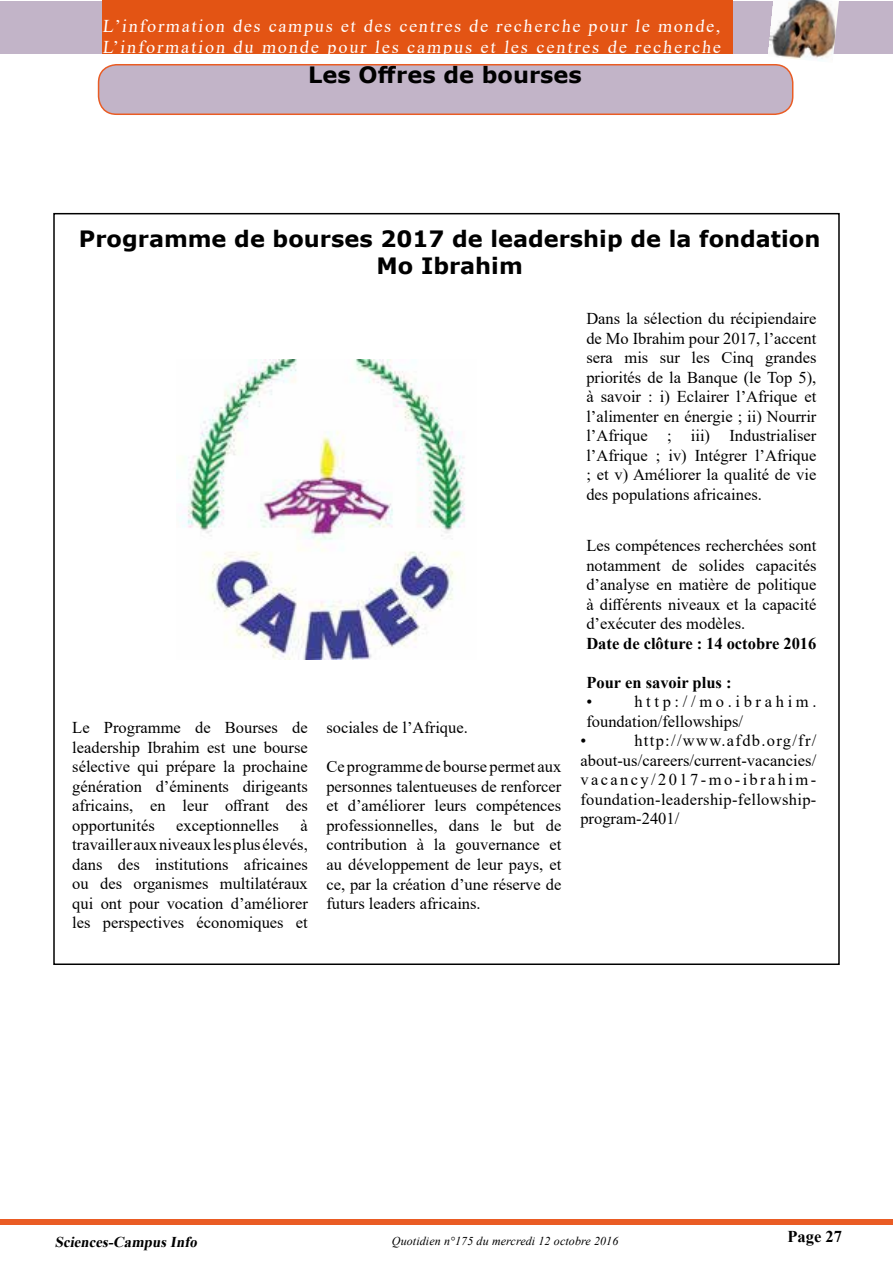
<style>
.page{position:relative;width:893px;height:1263px;background:#fff}
.page>*{position:absolute;margin:0;border:0;box-sizing:border-box;transform-origin:0 0}
.t1{font:700 22.5px/27px "Verdana";color:#000;text-align:center}
.t2{font:18px/21.6px "Times New Roman";letter-spacing:.105em;color:#fff}
.t3{font:16.5px/19.5px "Times New Roman";color:#000;text-align:justify}
.t4{font:700 16.5px "Times New Roman";color:#000}
.t5{font:italic 700 15px "Times New Roman";color:#000}
.t6{font:italic 12px "Times New Roman";letter-spacing:.01em;color:#000}
</style>
<div class="page">
<div style="left:0;top:1219px;width:893px;height:6px;background:#ea5c24"></div>
<div style="left:99px;top:65px;width:694px;height:49px;background:#c2b4c8;border-radius:18px"></div>
<div style="left:98px;top:64px;width:695px;height:51px;border:2px solid #ea5c24;border-radius:18px"></div>
<div style="left:0;top:1px;width:893px;height:53px;background:#c2b4c8"></div>
<div style="left:103px;top:0;width:630px;height:54px;background:#e35414"></div>
<img style="left:768px;top:0;width:71px;height:61px">
<img style="left:180px;top:360px;width:285px;height:300px">
<p class="t2" style="left:103px;top:14px;width:622px">L’information des campus et des centres de recherche pour le monde,<br>L’information du monde pour les campus et les centres de recherche</p>
<h1 class="t1" style="left:308px;top:61px;width:275px">Les Offres de bourses</h1>
<h1 class="t1" style="left:79px;top:225px;width:743px">Programme de bourses 2017 de leadership de la fondation<br>Mo Ibrahim</h1>
<p class="t3" style="left:72px;top:718px;width:237px">Le Programme de Bourses de leadership Ibrahim est une bourse sélective qui prépare la prochaine génération d’éminents dirigeants africains, en leur offrant des opportunités</p>
<p class="t3" style="left:176px;top:815px;width:104px">exceptionnelles</p>
<p class="t3" style="left:72px;top:815px;width:237px;text-indent:228px">à travailler aux niveaux les plus élevés, dans des institutions africaines ou des organismes multilatéraux qui ont pour vocation d’améliorer les perspectives économiques et</p>
<p class="t3" style="left:326px;top:718px;width:143px">sociales de l’Afrique.</p>
<p class="t3" style="left:326px;top:757px;width:236px">Ce programme de bourse permet aux personnes talentueuses de renforcer et d’améliorer leurs compétences professionnelles, dans le but de contribution à la gouvernance et au développement de leur pays, et ce, par la création d’une réserve de futurs leaders africains.</p>
<p class="t3" style="left:586px;top:308px;width:232px">Dans la sélection du récipiendaire de Mo Ibrahim pour 2017, l’accent sera mis sur les Cinq grandes priorités de la Banque (le Top 5), à savoir : i) Eclairer l’Afrique et l’alimenter en énergie ; ii) Nourrir l’Afrique ; iii) Industrialiser l’Afrique ; iv) Intégrer l’Afrique ; et v) Améliorer la qualité de vie des populations africaines.</p>
<p class="t3" style="left:586px;top:535px;width:232px">Les compétences recherchées sont notamment de solides capacités d’analyse en matière de politique à différents niveaux et la capacité d’exécuter des modèles.</p>
<p class="t4" style="left:586px;top:631px;width:232px">Date de clôture : 14 octobre 2016</p>
<p class="t4" style="left:586px;top:670px;width:147px">Pour en savoir plus :</p>
<p class="t3" style="left:586px;top:691px;width:7px">•</p>
<p class="t3" style="left:586px;top:691px;width:232px;text-indent:48px">http://mo.ibrahim. foundation/fellowships/</p>
<p class="t3" style="left:580px;top:730px;width:238px;text-indent:54px">http://www.afdb.org/fr/ about-us/careers/current-vacancies/ vacancy/2017-mo-ibrahim&shy;foundation-leadership-fellowship&shy;program-2401/</p>
<p class="t3" style="left:580px;top:730px;width:7px">•</p>
<p class="t5" style="left:55px;top:1231px;width:147px">Sciences-CampusInfo</p>
<p class="t6" style="left:392px;top:1232px;width:228px">Quotidien n°175 du mercredi 12 octobre 2016</p>
<p class="t4" style="left:787px;top:1225px;width:56px">Page 27</p>
</div>
